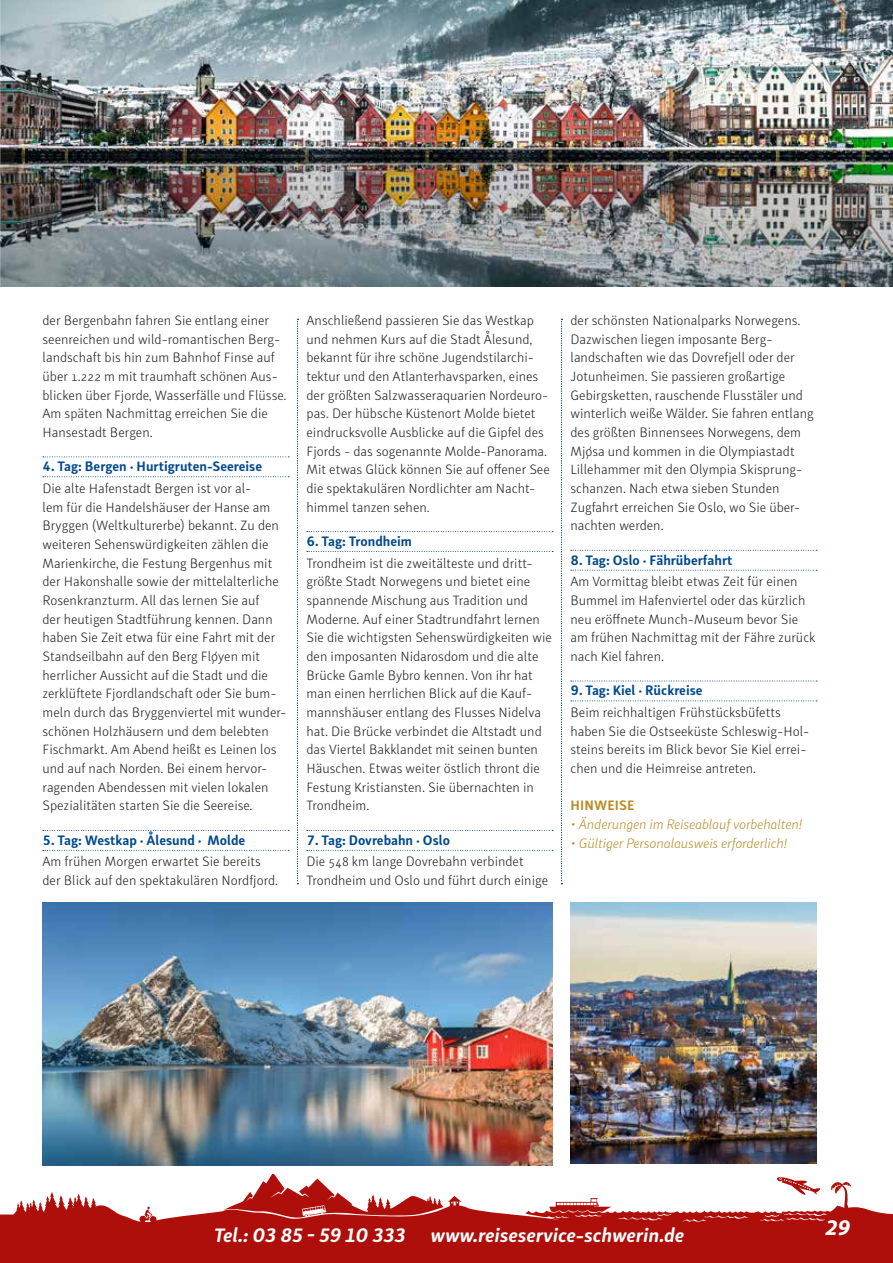
<style>
.page{position:relative;width:893px;height:1263px;background:#fff}
.page>*{position:absolute;margin:0;border:0;box-sizing:border-box;transform-origin:0 0}
.t1{font:italic 700 22.5px "Myriad Pro";color:#fff}
.t2{font:italic 700 19.2px "Submariner R24";color:#fff}
.t3{font:300 13.5px/18.6px "Submariner R24";color:#1d1d1b}
.t4{font:700 13.5px "Submariner R24";color:#00498d}
.t5{font:italic 300 13.5px "Submariner R24";letter-spacing:-.01em;color:#b88b27}
.t6{font:700 13.5px "Submariner R24";letter-spacing:.01em;color:#b88b27}
</style>
<div class="page">
<img style="left:0;top:0;width:893px;height:287px">
<div style="left:0;top:1174px;width:893px;height:89px;background:#ae0f0a"></div>
<svg style="left:43px;top:456px;width:246px;height:1px"></svg>
<svg style="left:43px;top:476px;width:246px;height:1px"></svg>
<svg style="left:43px;top:830px;width:246px;height:1px"></svg>
<svg style="left:43px;top:850px;width:246px;height:1px"></svg>
<svg style="left:307px;top:531px;width:246px;height:1px"></svg>
<svg style="left:307px;top:551px;width:246px;height:1px"></svg>
<svg style="left:307px;top:830px;width:246px;height:1px"></svg>
<svg style="left:307px;top:850px;width:246px;height:1px"></svg>
<svg style="left:571px;top:550px;width:246px;height:1px"></svg>
<svg style="left:571px;top:570px;width:246px;height:1px"></svg>
<svg style="left:571px;top:681px;width:246px;height:1px"></svg>
<svg style="left:571px;top:700px;width:246px;height:1px"></svg>
<svg style="left:297px;top:319px;width:1px;height:565px"></svg>
<svg style="left:561px;top:319px;width:1px;height:565px"></svg>
<img style="left:43px;top:902px;width:509px;height:263px">
<img style="left:570px;top:902px;width:246px;height:261px">
<svg style="left:1px;top:1174px;width:892px;height:48px;fill:#fff"></svg>
<svg style="left:0;top:1174px;width:1px;height:41px"></svg>
<p class="t3" style="left:43px;top:310px;width:245px">der Bergenbahn fahren Sie entlang einer seenreichen und wild-romantischen Berg&shy;landschaft bis hin zum Bahnhof Finse auf über 1.222 m mit traumhaft schönen Aus&shy;blicken über Fjorde, Wasserfälle und Flüsse.<br>Am späten Nachmittag erreichen Sie die Hansestadt Bergen.</p>
<p class="t4" style="left:43px;top:457px;width:221px">4. Tag: Bergen · Hurtigruten-Seereise</p>
<p class="t3" style="left:43px;top:478px;width:245px">Die alte Hafenstadt Bergen ist vor al-<br>lem für die Handelshäuser der Hanse am Bryggen (Weltkulturerbe) bekannt. Zu den weiteren Sehenswürdigkeiten zählen die Marienkirche, die Festung Bergenhus mit der Hakonshalle sowie der mittelalterliche Rosenkranzturm. All das lernen Sie auf<br>der heutigen Stadtführung kennen. Dann haben Sie Zeit etwa für eine Fahrt mit der Standseilbahn auf den Berg Fløyen mit herrlicher Aussicht auf die Stadt und die zerklüftete Fjordlandschaft oder Sie bum&shy;meln durch das Bryggenviertel mit wunder&shy;schönen Holzhäusern und dem belebten Fischmarkt. Am Abend heißt es Leinen los und auf nach Norden. Bei einem hervor&shy;ragenden Abendessen mit vielen lokalen Spezialitäten starten Sie die Seereise.</p>
<p class="t4" style="left:43px;top:831px;width:204px">5. Tag: Westkap · Ålesund · Molde</p>
<p class="t3" style="left:43px;top:852px;width:237px">Am frühen Morgen erwartet Sie bereits der Blick auf den spektakulären Nordfjord.</p>
<p class="t3" style="left:306px;top:310px;width:245px">Anschließend passieren Sie das Westkap und nehmen Kurs auf die Stadt Ålesund, bekannt für ihre schöne Jugendstilarchi&shy;tektur und den Atlanterhavsparken, eines der größten Salzwasseraquarien Nordeuro&shy;pas. Der hübsche Küstenort Molde bietet eindrucksvolle Ausblicke auf die Gipfel des Fjords - das sogenannte Molde-Panorama.<br>Mit etwas Glück können Sie auf offener See die spektakulären Nordlichter am Nacht&shy;himmel tanzen sehen.</p>
<p class="t4" style="left:306px;top:532px;width:107px">6. Tag: Trondheim</p>
<p class="t3" style="left:306px;top:553px;width:247px">Trondheim ist die zweitälteste und dritt&shy;größte Stadt Norwegens und bietet eine spannende Mischung aus Tradition und Moderne. Auf einer Stadtrundfahrt lernen Sie die wichtigsten Sehenswürdigkeiten wie den imposanten Nidarosdom und die alte Brücke Gamle Bybro kennen. Von ihr hat man einen herrlichen Blick auf die Kauf&shy;mannshäuser entlang des Flusses Nidelva hat. Die Brücke verbindet die Altstadt und das Viertel Bakklandet mit seinen bunten Häuschen. Etwas weiter östlich thront die Festung Kristiansten. Sie übernachten in Trondheim.</p>
<p class="t4" style="left:306px;top:831px;width:145px">7. Tag: Dovrebahn · Oslo</p>
<p class="t3" style="left:306px;top:852px;width:243px">Die 548 km lange Dovrebahn verbindet<br>Trondheim und Oslo und führt durch einige</p>
<p class="t3" style="left:570px;top:310px;width:245px">der schönsten Nationalparks Norwegens.<br>Dazwischen liegen imposante Berg&shy;landschaften wie das Dovrefjell oder der Jotunheimen. Sie passieren großartige Gebirgsketten, rauschende Flusstäler und winterlich weiße Wälder. Sie fahren entlang des größten Binnensees Norwegens, dem Mjøsa und kommen in die Olympiastadt Lillehammer mit den Olympia Skisprung&shy;schanzen. Nach etwa sieben Stunden Zugfahrt erreichen Sie Oslo, wo Sie über&shy;nachten werden.</p>
<p class="t4" style="left:570px;top:551px;width:164px">8. Tag: Oslo · Fährüberfahrt</p>
<p class="t3" style="left:570px;top:572px;width:247px">Am Vormittag bleibt etwas Zeit für einen Bummel im Hafenviertel oder das kürzlich neu eröffnete Munch-Museum bevor Sie am frühen Nachmittag mit der Fähre zurück nach Kiel fahren.</p>
<p class="t4" style="left:570px;top:681px;width:134px">9. Tag: Kiel · Rückreise</p>
<p class="t3" style="left:570px;top:702px;width:240px">Beim reichhaltigen Frühstücksbüfetts haben Sie die Ostseeküste Schleswig-Hol&shy;steins bereits im Blick bevor Sie Kiel errei&shy;chen und die Heimreise antreten.</p>
<p class="t6" style="left:570px;top:796px;width:65px">HINWEISE</p>
<p class="t5" style="left:570px;top:816px;width:233px">• Änderungen im Reiseablauf vorbehalten!</p>
<p class="t5" style="left:570px;top:834px;width:218px">• Gültiger Personalausweis erforderlich!</p>
<h2 class="t2" style="left:214px;top:1222px;width:193px">Tel.: 03 85 - 59 10 333</h2>
<h2 class="t2" style="left:430px;top:1222px;width:255px">www.reiseservice-schwerin.de</h2>
<h1 class="t1" style="left:825px;top:1213px;width:26px">29</h1>
</div>
